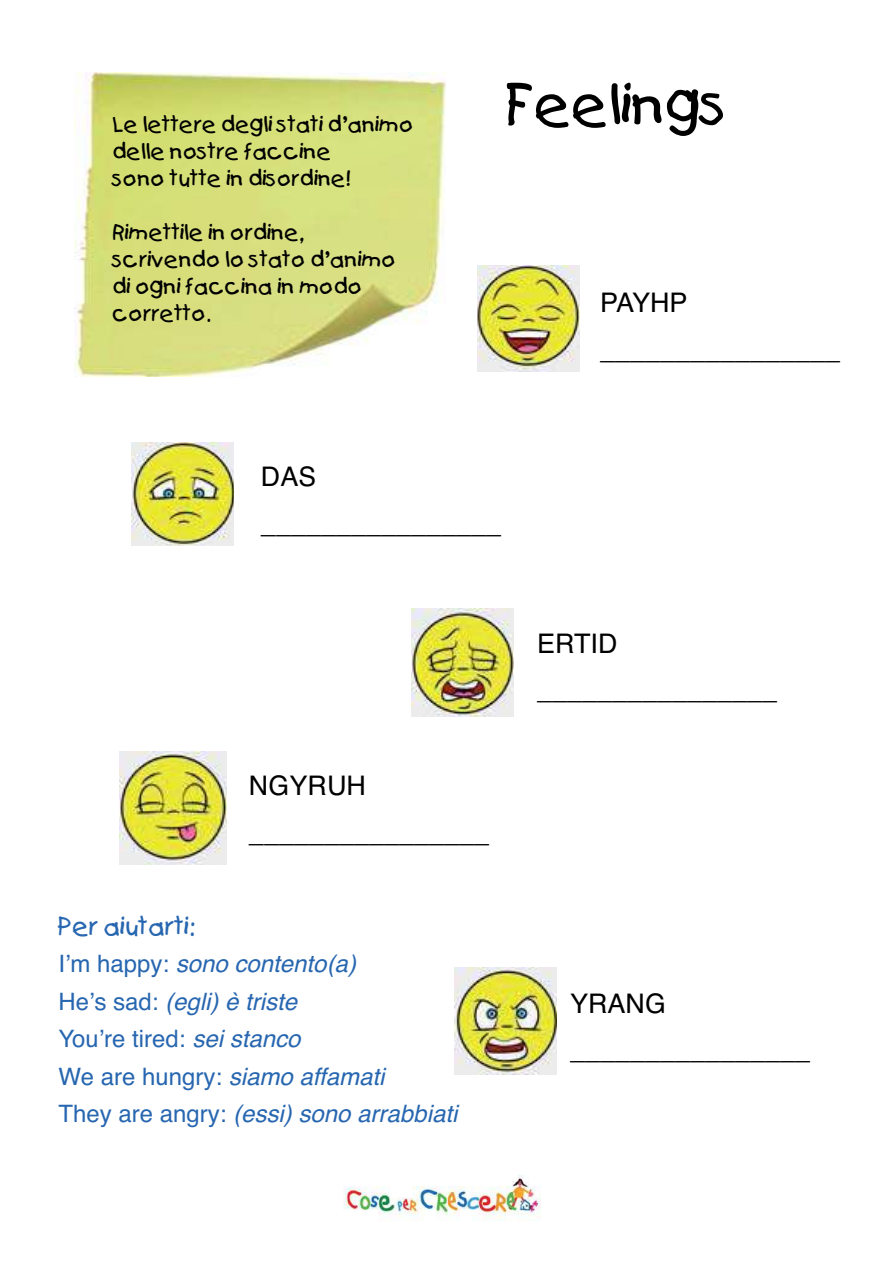
<style>
.page{position:relative;width:893px;height:1263px;background:#fff}
.page>*{position:absolute;margin:0;border:0;box-sizing:border-box;transform-origin:0 0}
.t1{font:54px "Kids";color:#000}
.t2{font:27px/46.5px "Helvetica";color:#000}
.t3{font:italic 24px/37.5px "Helvetica";color:#2766b0}
.t4{font:24px "Kids";color:#2766b0}
.t5{font:21px/27px "Kids";color:#000}
.s1{font-style:normal}
</style>
<div class="page">
<img style="left:120px;top:751px;width:106px;height:113px">
<img style="left:454px;top:967px;width:102px;height:107px">
<img style="left:477px;top:265px;width:102px;height:107px">
<img style="left:411px;top:609px;width:102px;height:108px">
<img style="left:132px;top:442px;width:102px;height:104px">
<img style="left:75px;top:73px;width:370px;height:303px">
<img style="left:343px;top:1175px;width:198px;height:46px">
<p class="t5" style="left:112px;top:112px;width:303px">Le lettere degli stati d’animo</p>
<p class="t5" style="left:112px;top:139px;width:239px">delle nostre faccine sono tutte in disordine!</p>
<p class="t5" style="left:112px;top:220px;width:285px">Rimettile in ordine, scrivendo lo stato d’animo di ogni faccina in modo corretto.</p>
<h1 class="t1" style="left:504px;top:80px;width:225px">Feelings</h1>
<p class="t2" style="left:600px;top:282px;width:242px">PAYHP ________________</p>
<p class="t2" style="left:261px;top:456px;width:242px">DAS ________________</p>
<p class="t2" style="left:249px;top:765px;width:242px">NGYRUH ________________</p>
<p class="t4" style="left:58px;top:915px;width:136px">Per aiutarti:</p>
<p class="t3" style="left:58px;top:947px;width:400px"><span class="s1">I’m happy:</span> sono contento(a)<br><span class="s1">He’s sad:</span> (egli) è triste<br><span class="s1">You’re tired:</span> sei stanco<br><span class="s1">We are hungry:</span> siamo affamati<br><span class="s1">They are angry:</span> (essi) sono arrabbiati</p>
<p class="t2" style="left:537px;top:622px;width:242px">ERTID ________________</p>
<p class="t2" style="left:570px;top:982px;width:242px">YRANG ________________</p>
</div>
